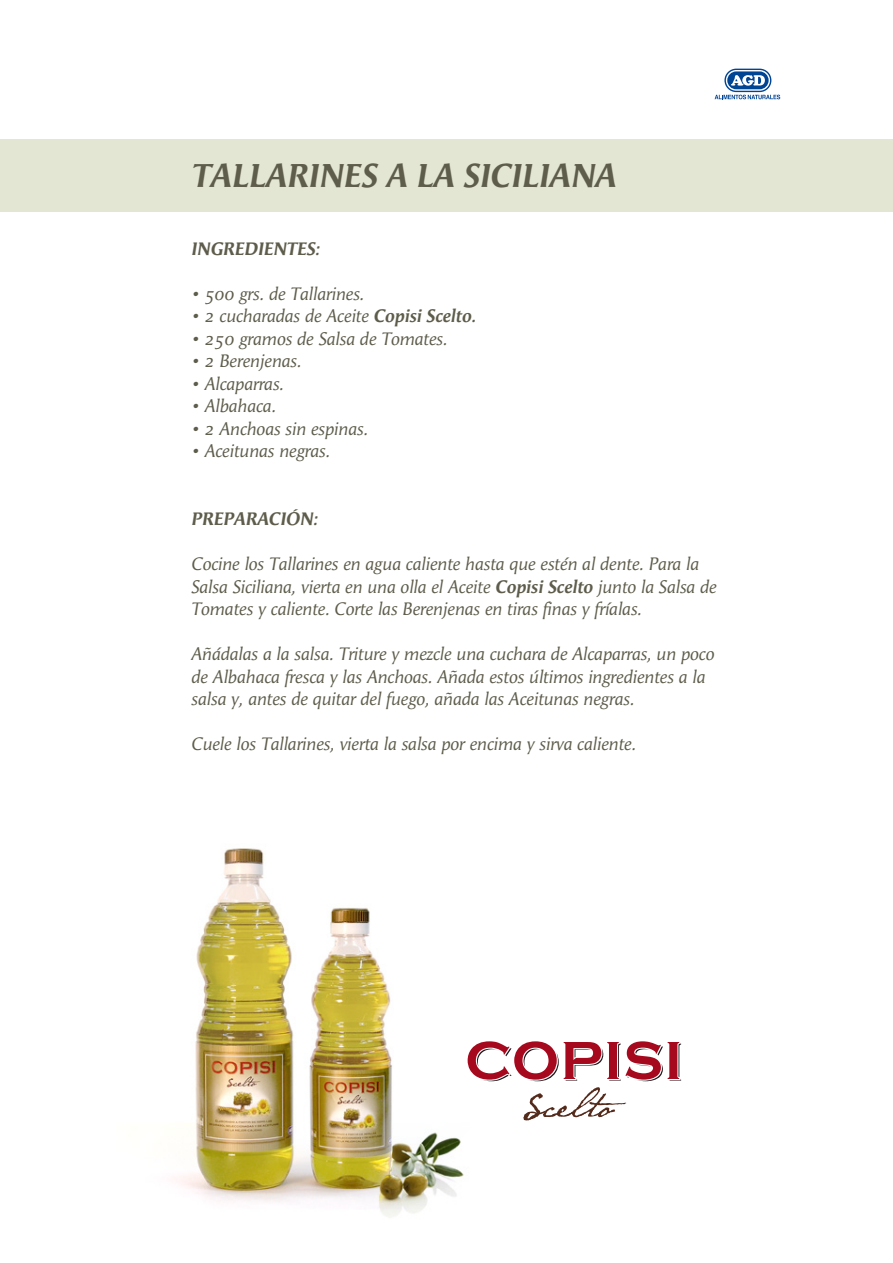
<style>
.page{position:relative;width:893px;height:1263px;background:#fff}
.page>*{position:absolute;margin:0;border:0;box-sizing:border-box;transform-origin:0 0}
.t1{font:33px "Angie Bold Italic OSF";letter-spacing:-.01em;color:#5e5d4c}
.t2{font:18px/22.5px "Angie Italic OSF";letter-spacing:-.01em;color:#5e5d4c}
.t3{font:18px "Angie Bold Italic OSF";letter-spacing:-.01em;color:#5e5d4c}
.s1{font-family:"Angie Bold Italic OSF"}
</style>
<div class="page">
<div style="left:0;top:139px;width:893px;height:73px;background:#e4e6d4"></div>
<svg style="left:724px;top:69px;width:47px;height:23px"></svg>
<svg style="left:726px;top:70px;width:44px;height:21px"></svg>
<div style="left:727px;top:71px;width:42px;height:18px;background:#004594;border-radius:9px"></div>
<svg style="left:731px;top:75px;width:34px;height:11px"></svg>
<svg style="left:715px;top:95px;width:65px;height:4px"></svg>
<img style="left:180px;top:848px;width:315px;height:369px">
<svg style="left:468px;top:1041px;width:213px;height:40px"></svg>
<svg style="left:523px;top:1087px;width:103px;height:34px"></svg>
<h1 class="t1" style="left:191px;top:158px;width:426px">TALLARINES A LA SICILIANA</h1>
<p class="t3" style="left:191px;top:239px;width:131px">INGREDIENTES:</p>
<p class="t2" style="left:191px;top:283px;width:175px">• 500 grs. de Tallarines.</p>
<p class="t2" style="left:191px;top:306px;width:287px">• 2 cucharadas de Aceite <span class="s1">Copisi Scelto.</span></p>
<p class="t2" style="left:191px;top:328px;width:258px">• 250 gramos de Salsa de Tomates.</p>
<p class="t2" style="left:191px;top:351px;width:112px">• 2 Berenjenas.</p>
<p class="t2" style="left:191px;top:373px;width:94px">• Alcaparras.</p>
<p class="t2" style="left:191px;top:396px;width:86px">• Albahaca.</p>
<p class="t2" style="left:191px;top:418px;width:178px">• 2 Anchoas sin espinas.</p>
<p class="t2" style="left:191px;top:441px;width:140px">• Aceitunas negras.</p>
<p class="t3" style="left:191px;top:509px;width:128px">PREPARACIÓN:</p>
<p class="t2" style="left:191px;top:553px;width:527px">Cocine los Tallarines en agua caliente hasta que estén al dente. Para la<br>Salsa Siciliana, vierta en una olla el Aceite <span class="s1">Copisi Scelto</span> junto la Salsa de<br>Tomates y caliente. Corte las Berenjenas en tiras finas y fríalas.</p>
<p class="t2" style="left:191px;top:643px;width:525px">Añádalas a la salsa. Triture y mezcle una cuchara de Alcaparras, un poco de Albahaca fresca y las Anchoas. Añada estos últimos ingredientes a la salsa y, antes de quitar del fuego, añada las Aceitunas negras.</p>
<p class="t2" style="left:191px;top:733px;width:446px">Cuele los Tallarines, vierta la salsa por encima y sirva caliente.</p>
</div>
